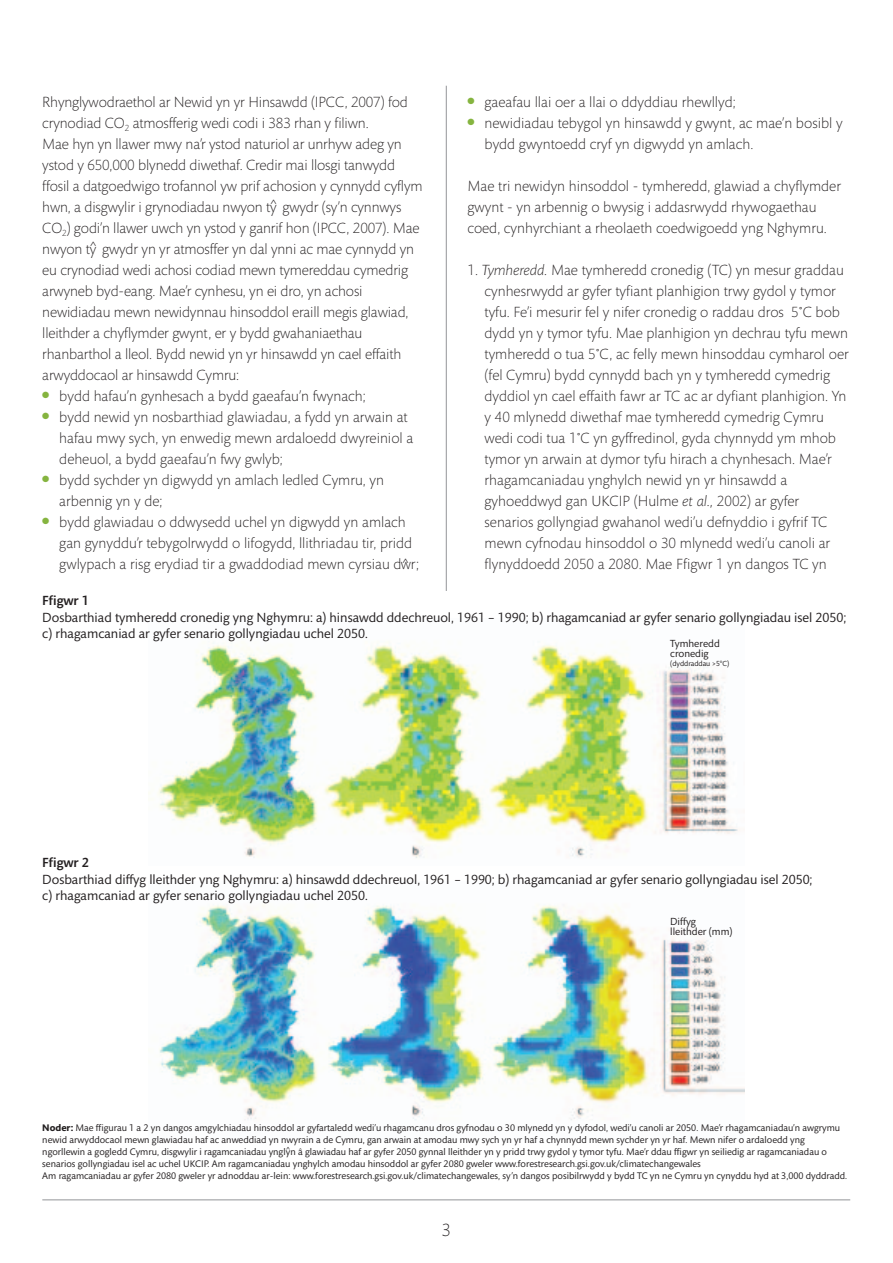
<style>
.page{position:relative;width:893px;height:1263px;background:#fff}
.page>*{position:absolute;margin:0;border:0;box-sizing:border-box;transform-origin:0 0}
.t1{font:300 18px "Mundo Sans";color:#231f20}
.t2{font:300 15px/21px "Mundo Sans";color:#231f20}
.t3{font:13.5px/16.5px "Mundo Sans";color:#231f20}
.t4{font:500 13.5px "Mundo Sans";color:#231f20}
.t5{font:10.5px/10.2px "Mundo Sans";color:#231f20}
.t6{font:9.75px/12px "Mundo Sans";color:#231f20}
.t7{font:7.5px "Mundo Sans";color:#231f20}
.s1{font-style:italic}
.s2{font-weight:700}
.s3{font-size:9px}
</style>
<div class="page">
<hr style="left:42px;top:1199px;width:808px;height:1px;background:#939598">
<hr style="left:446px;top:86px;width:1px;height:505px;background:#939598">
<img style="left:158px;top:645px;width:580px;height:213px">
<img style="left:159px;top:905px;width:585px;height:216px">
<p class="t2" style="left:42px;top:93px;width:382px">Rhynglywodraethol ar Newid yn yr Hinsawdd (IPCC, 2007) fod crynodiad CO<sub>2</sub> atmosfferig wedi codi i 383 rhan y filiwn.<br>Mae hyn yn llawer mwy na’r ystod naturiol ar unrhyw adeg yn ystod y 650,000 blynedd diwethaf. Credir mai llosgi tanwydd ffosil a datgoedwigo trofannol yw prif achosion y cynnydd cyflym hwn, a disgwylir i grynodiadau nwyon ty^ gwydr (sy’n cynnwys CO<sub>2</sub>) godi’n llawer uwch yn ystod y ganrif hon (IPCC, 2007). Mae nwyon ty^ gwydr yn yr atmosffer yn dal ynni ac mae cynnydd yn eu crynodiad wedi achosi codiad mewn tymereddau cymedrig arwyneb byd-eang. Mae’r cynhesu, yn ei dro, yn achosi newidiadau mewn newidynnau hinsoddol eraill megis glawiad, lleithder a chyflymder gwynt, er y bydd gwahaniaethau rhanbarthol a lleol. Bydd newid yn yr hinsawdd yn cael effaith arwyddocaol ar hinsawdd Cymru:</p>
<p class="t2" style="left:42px;top:387px;width:325px"><sup>●</sup> bydd hafau’n gynhesach a bydd gaeafau’n fwynach;</p>
<p class="t2" style="left:59px;top:408px;width:355px;text-indent:-17px"><sup>●</sup> bydd newid yn nosbarthiad glawiadau, a fydd yn arwain at hafau mwy sych, yn enwedig mewn ardaloedd dwyreiniol a deheuol, a bydd gaeafau’n fwy gwlyb;</p>
<p class="t2" style="left:59px;top:471px;width:326px;text-indent:-17px"><sup>●</sup> bydd sychder yn digwydd yn amlach ledled Cymru, yn arbennig yn y de;</p>
<p class="t2" style="left:59px;top:513px;width:361px;text-indent:-17px"><sup>●</sup> bydd glawiadau o ddwysedd uchel yn digwydd yn amlach gan gynyddu’r tebygolrwydd o lifogydd, llithriadau tir, pridd gwlypach a risg erydiad tir a gwaddodiad mewn cyrsiau dw^r;</p>
<p class="t2" style="left:468px;top:93px;width:270px"><sup>●</sup> gaeafau llai oer a llai o ddyddiau rhewllyd;</p>
<p class="t2" style="left:485px;top:114px;width:360px;text-indent:-17px"><sup>●</sup> newidiadau tebygol yn hinsawdd y gwynt, ac mae’n bosibl y bydd gwyntoedd cryf yn digwydd yn amlach.</p>
<p class="t2" style="left:468px;top:177px;width:375px">Mae tri newidyn hinsoddol - tymheredd, glawiad a chyflymder gwynt - yn arbennig o bwysig i addasrwydd rhywogaethau coed, cynhyrchiant a rheolaeth coedwigoedd yng Nghymru.</p>
<p class="t2" style="left:485px;top:261px;width:366px;text-indent:-17px">1. <span class="s1">Tymheredd.</span> Mae tymheredd cronedig (TC) yn mesur graddau cynhesrwydd ar gyfer tyfiant planhigion trwy gydol y tymor tyfu. Fe’i mesurir fel y nifer cronedig o raddau dros 5˚C bob dydd yn y tymor tyfu. Mae planhigion yn dechrau tyfu mewn tymheredd o tua 5˚C, ac felly mewn hinsoddau cymharol oer (fel Cymru) bydd cynnydd bach yn y tymheredd cymedrig dyddiol yn cael effaith fawr ar TC ac ar dyfiant planhigion. Yn y 40 mlynedd diwethaf mae tymheredd cymedrig Cymru wedi codi tua 1˚C yn gyffredinol, gyda chynnydd ym mhob tymor yn arwain at dymor tyfu hirach a chynhesach. Mae’r rhagamcaniadau ynghylch newid yn yr hinsawdd a gyhoeddwyd gan UKCIP (Hulme <span class="s1">et al.,</span> 2002) ar gyfer senarios gollyngiad gwahanol wedi’u defnyddio i gyfrif TC mewn cyfnodau hinsoddol o 30 mlynedd wedi’u canoli ar flynyddoedd 2050 a 2080. Mae Ffigwr 1 yn dangos TC yn</p>
<p class="t4" style="left:42px;top:596px;width:48px">Ffigwr 1</p>
<p class="t3" style="left:42px;top:611px;width:805px">Dosbarthiad tymheredd cronedig yng Nghymru: a) hinsawdd ddechreuol, 1961 – 1990; b) rhagamcaniad ar gyfer senario gollyngiadau isel 2050; c) rhagamcaniad ar gyfer senario gollyngiadau uchel 2050.</p>
<p class="t5" style="left:670px;top:640px;width:51px">Tymheredd cronedig</p>
<p class="t7" style="left:670px;top:661px;width:60px">(dyddraddau &gt;5°C)</p>
<p class="t4" style="left:42px;top:857px;width:48px">Ffigwr 2</p>
<p class="t3" style="left:42px;top:872px;width:772px">Dosbarthiad diffyg lleithder yng Nghymru: a) hinsawdd ddechreuol, 1961 – 1990; b) rhagamcaniad ar gyfer senario gollyngiadau isel 2050; c) rhagamcaniad ar gyfer senario gollyngiadau uchel 2050.</p>
<p class="t5" style="left:670px;top:918px;width:64px">Diffyg lleithder (mm)</p>
<p class="t6" style="left:42px;top:1123px;width:806px"><span class="s2">Noder:</span> Mae ffigurau 1 a 2 yn dangos amgylchiadau hinsoddol ar gyfartaledd wedi’u rhagamcanu dros gyfnodau o 30 mlynedd yn y dyfodol, wedi’u canoli ar 2050. Mae’r rhagamcaniadau’n awgrymu newid arwyddocaol mewn glawiadau haf ac anweddiad yn nwyrain a de Cymru, gan arwain at amodau mwy sych yn yr haf a chynnydd mewn sychder yn yr haf. Mewn nifer o ardaloedd yng ngorllewin a gogledd Cymru, disgwylir i ragamcaniadau yngl<span class="s3">^</span>yn â glawiadau haf ar gyfer 2050 gynnal lleithder yn y pridd trwy gydol y tymor tyfu. Mae’r ddau ffigwr yn seiliedig ar ragamcaniadau o senarios gollyngiadau isel ac uchel UKCIP. Am ragamcaniadau ynghylch amodau hinsoddol ar gyfer 2080 gweler www.forestresearch.gsi.gov.uk/climatechangewales<br>Am ragamcaniadau ar gyfer 2080 gweler yr adnoddau ar-lein: www.forestresearch.gsi.gov.uk/climatechangewales, sy’n dangos posibilrwydd y bydd TC yn ne Cymru yn cynyddu hyd at 3,000 dyddradd.</p>
<p class="t1" style="left:442px;top:1223px;width:11px">3</p>
</div>
